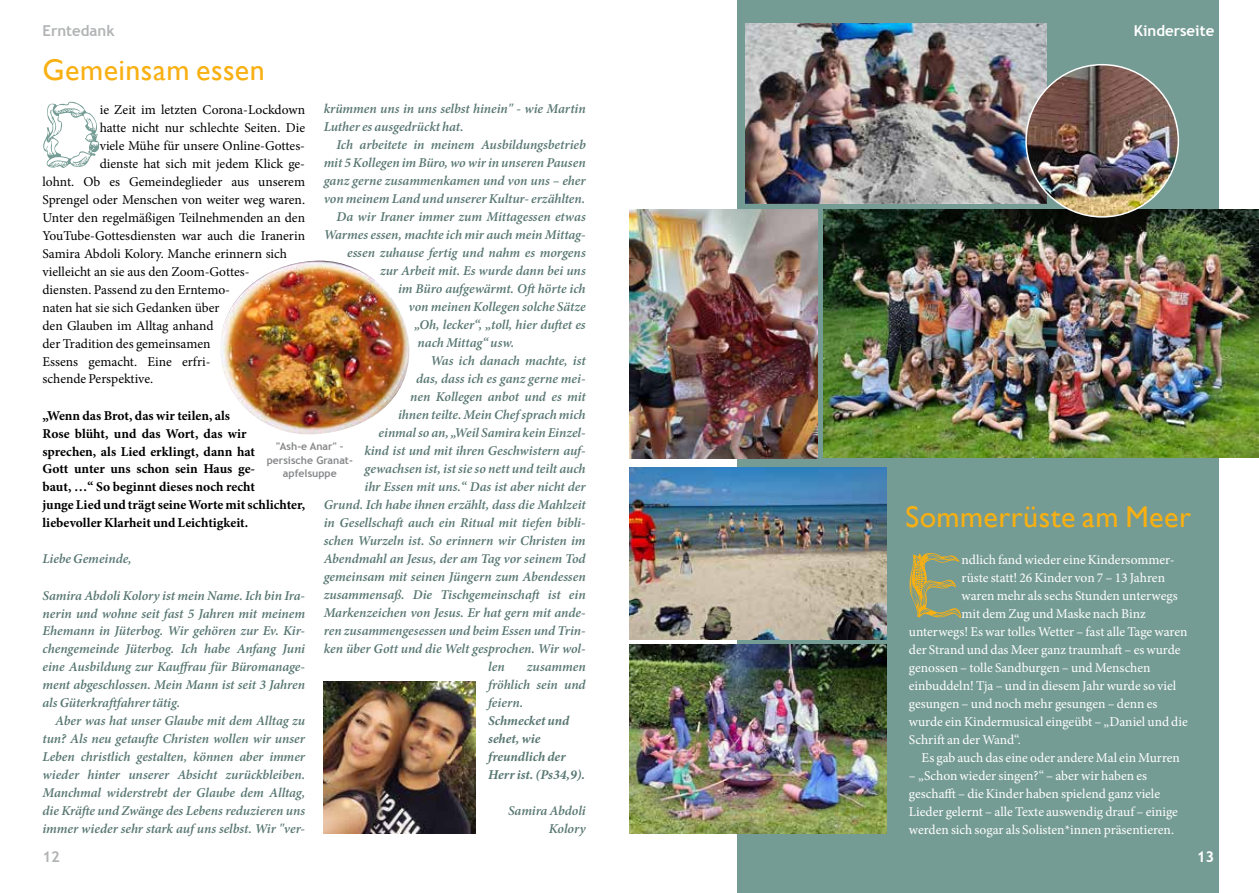
<style>
.page{position:relative;width:1259px;height:893px;background:#fff}
.page>*{position:absolute;margin:0;border:0;box-sizing:border-box;transform-origin:0 0}
.t1{font:73.35px "Autumn Gifts";color:#759c94}
.t2{font:73.35px "Autumn Gifts";color:#f8b012}
.t3{font:30px "Gill Sans";letter-spacing:.015em;color:#f8b012}
.t4{font:700 15px "Trebuchet MS";color:#fff}
.t5{font:700 15px "Trebuchet MS";color:#b1b3b4}
.t6{font:italic 600 13.5px/18px "Minion Pro";letter-spacing:-.005em;color:#587772;text-align:justify}
.t7{font:13.5px/18px "Minion Pro";color:#fff}
.t8{font:13.5px "Minion Pro";color:#000}
.t9{font:700 13.5px/18px "Minion Pro";color:#000}
.t10{font:italic 700 13.5px/18px "Minion Pro";color:#587772}
.t11{font:700 10.5px/13.5px "Trebuchet MS";color:#87888a;text-align:center}
</style>
<div class="page">
<div style="left:736px;top:0;width:482px;height:893px;background:#759c94"></div>
<img style="left:324px;top:682px;width:151px;height:152px">
<img style="left:629px;top:467px;width:257px;height:172px">
<img style="left:629px;top:209px;width:188px;height:249px">
<img style="left:745px;top:24px;width:301px;height:179px">
<img style="left:823px;top:209px;width:436px;height:249px">
<img style="left:630px;top:645px;width:256px;height:189px">
<img style="left:221px;top:261px;width:188px;height:174px">
<img style="left:1026px;top:65px;width:152px;height:152px;border-radius:76px">
<p class="t5" style="left:43px;top:21px;width:74px">Erntedank</p>
<p class="t4" style="left:1133px;top:21px;width:82px">Kinderseite</p>
<h2 class="t3" style="left:43px;top:52px;width:224px">Gemeinsam essen</h2>
<h1 class="t1" style="left:43px;top:97px;width:59px">D</h1>
<p class="t8" style="left:100px;top:100px;width:207px">ie Zeit im letzten Corona-Lockdown</p>
<p class="t6" style="left:324px;top:100px;width:263px">krümmen uns in uns selbst hinein" - wie Martin<br>Luther es ausgedrückt hat.</p>
<p class="t6" style="left:336px;top:136px;width:251px">Ich arbeitete in meinem Ausbildungsbetrieb</p>
<p class="t6" style="left:324px;top:154px;width:263px">mit 5 Kollegen im Büro, wo wir in unseren Pausen</p>
<p class="t6" style="left:324px;top:172px;width:263px">ganz gerne zusammenkamen und von uns – eher</p>
<p class="t6" style="left:324px;top:190px;width:263px">von meinem Land und unserer Kultur- erzählten.</p>
<p class="t6" style="left:336px;top:208px;width:251px">Da wir Iraner immer zum Mittagessen etwas</p>
<p class="t6" style="left:324px;top:226px;width:263px">Warmes essen, machte ich mir auch mein Mittag-</p>
<p class="t6" style="left:347px;top:244px;width:240px">essen zuhause fertig und nahm es morgens</p>
<p class="t6" style="left:380px;top:262px;width:207px">zur Arbeit mit. Es wurde dann bei uns</p>
<p class="t6" style="left:398px;top:280px;width:189px">im Büro aufgewärmt. Oft hörte ich</p>
<p class="t6" style="left:409px;top:298px;width:179px">von meinen Kollegen solche Sätze</p>
<p class="t6" style="left:414px;top:316px;width:173px">„Oh, lecker“, „toll, hier duftet es</p>
<p class="t6" style="left:417px;top:334px;width:98px">nach Mittag“ usw.</p>
<p class="t6" style="left:430px;top:352px;width:157px">Was ich danach machte, ist</p>
<p class="t6" style="left:416px;top:370px;width:171px">das, dass ich es ganz gerne mei-</p>
<p class="t6" style="left:410px;top:388px;width:177px">nen Kollegen anbot und es mit</p>
<p class="t6" style="left:398px;top:406px;width:189px">ihnen teilte. Mein Chef sprach mich</p>
<p class="t6" style="left:379px;top:424px;width:208px">einmal so an, „Weil Samira kein Einzel-</p>
<p class="t6" style="left:364px;top:442px;width:223px">kind ist und mit ihren Geschwistern auf-</p>
<p class="t6" style="left:364px;top:460px;width:223px">gewachsen ist, ist sie so nett und teilt auch</p>
<p class="t6" style="left:364px;top:478px;width:223px">ihr Essen mit uns.“ Das ist aber nicht der</p>
<p class="t6" style="left:324px;top:496px;width:263px">Grund. Ich habe ihnen erzählt, dass die Mahlzeit</p>
<p class="t6" style="left:324px;top:514px;width:263px">in Gesellschaft auch ein Ritual mit tiefen bibli-</p>
<p class="t6" style="left:324px;top:532px;width:263px">schen Wurzeln ist. So erinnern wir Christen im</p>
<p class="t6" style="left:324px;top:550px;width:263px">Abendmahl an Jesus, der am Tag vor seinem Tod</p>
<p class="t6" style="left:324px;top:568px;width:263px">gemeinsam mit seinen Jüngern zum Abendessen</p>
<p class="t6" style="left:324px;top:586px;width:263px">zusammensaß. Die Tischgemeinschaft ist ein</p>
<p class="t6" style="left:324px;top:604px;width:263px">Markenzeichen von Jesus. Er hat gern mit ande-</p>
<p class="t6" style="left:324px;top:622px;width:263px">ren zusammengesessen und beim Essen und Trin-</p>
<p class="t6" style="left:324px;top:640px;width:263px">ken über Gott und die Welt gesprochen. Wir wol-</p>
<p class="t6" style="left:488px;top:658px;width:18px">len</p>
<p class="t8" style="left:100px;top:118px;width:207px">hatte nicht nur schlechte Seiten. Die</p>
<p class="t8" style="left:100px;top:136px;width:207px">viele Mühe für unsere Online-Gottes-</p>
<p class="t8" style="left:100px;top:154px;width:207px">dienste hat sich mit jedem Klick ge-</p>
<p class="t8" style="left:43px;top:172px;width:264px">lohnt. Ob es Gemeindeglieder aus unserem</p>
<p class="t8" style="left:43px;top:190px;width:264px">Sprengel oder Menschen von weiter weg waren.</p>
<p class="t8" style="left:43px;top:208px;width:264px">Unter den regelmäßigen Teilnehmenden an den</p>
<p class="t8" style="left:43px;top:226px;width:264px">YouTube-Gottesdiensten war auch die Iranerin</p>
<p class="t8" style="left:43px;top:244px;width:246px">Samira Abdoli Kolory. Manche erinnern sich</p>
<p class="t8" style="left:43px;top:262px;width:208px">vielleicht an sie aus den Zoom-Gottes-</p>
<p class="t8" style="left:43px;top:280px;width:189px">diensten. Passend zu den Erntemo-</p>
<p class="t8" style="left:43px;top:298px;width:179px">naten hat sie sich Gedanken über</p>
<p class="t8" style="left:43px;top:316px;width:173px">den Glauben im Alltag anhand</p>
<p class="t8" style="left:43px;top:334px;width:170px">der Tradition des gemeinsamen</p>
<p class="t8" style="left:43px;top:352px;width:169px">Essens gemacht. Eine erfri-</p>
<p class="t8" style="left:43px;top:370px;width:112px">schende Perspektive.</p>
<p class="t9" style="left:43px;top:406px;width:264px">„Wenn das Brot, das wir teilen, als<br>Rose blüht, und das Wort, das wir<br>sprechen, als Lied erklingt, dann hat<br>Gott unter uns schon sein Haus ge-<br>baut, …“ So beginnt dieses noch recht<br>junge Lied und trägt seine Worte mit schlichter, liebevoller Klarheit und Leichtigkeit.</p>
<p class="t6" style="left:43px;top:550px;width:91px">Liebe Gemeinde,</p>
<p class="t6" style="left:43px;top:586px;width:264px">Samira Abdoli Kolory ist mein Name. Ich bin Ira&shy;nerin und wohne seit fast 5 Jahren mit meinem Ehemann in Jüterbog. Wir gehören zur Ev. Kir&shy;chengemeinde Jüterbog. Ich habe Anfang Juni eine Ausbildung zur Kauffrau für Büromanage&shy;ment abgeschlossen. Mein Mann ist seit 3 Jahren als Güterkraftfahrer tätig.</p>
<p class="t6" style="left:43px;top:712px;width:264px;text-indent:13px">Aber was hat unser Glaube mit dem Alltag zu tun? Als neu getaufte Christen wollen wir unser Leben christlich gestalten, können aber immer wieder hinter unserer Absicht zurückbleiben.<br>Manchmal widerstrebt der Glaube dem Alltag, die Kräfte und Zwänge des Lebens reduzieren uns immer wieder sehr stark auf uns selbst. Wir "ver-</p>
<p class="t11" style="left:267px;top:440px;width:88px">"Ash-e Anar" – persische Granat&shy;apfelsuppe</p>
<p class="t6" style="left:488px;top:658px;width:99px;text-indent:39px">zusammen fröhlich sein und feiern.</p>
<p class="t10" style="left:488px;top:712px;width:98px">Schmecket und sehet, wie freundlich der<br>Herr ist. (Ps34,9).</p>
<p class="t6" style="left:508px;top:802px;width:79px;text-align:right">Samira Abdoli<br>Kolory</p>
<p class="t5" style="left:43px;top:847px;width:19px">12</p>
<h2 class="t3" style="left:905px;top:499px;width:287px">Sommerrüste am Meer</h2>
<h1 class="t2" style="left:909px;top:547px;width:54px">E</h1>
<p class="t7" style="left:961px;top:550px;width:215px">ndlich fand wieder eine Kindersommer-</p>
<p class="t7" style="left:961px;top:568px;width:205px">rüste statt! 26 Kinder von 7 – 13 Jahren</p>
<p class="t7" style="left:961px;top:586px;width:218px">waren mehr als sechs Stunden unterwegs</p>
<p class="t7" style="left:961px;top:604px;width:186px">mit dem Zug und Maske nach Binz</p>
<p class="t7" style="left:909px;top:622px;width:280px">unterwegs! Es war tolles Wetter – fast alle Tage waren</p>
<p class="t7" style="left:909px;top:640px;width:273px">der Strand und das Meer ganz traumhaft – es wurde</p>
<p class="t7" style="left:909px;top:658px;width:243px">genossen – tolle Sandburgen – und Menschen</p>
<p class="t7" style="left:909px;top:676px;width:269px">einbuddeln! Tja – und in diesem Jahr wurde so viel</p>
<p class="t7" style="left:909px;top:694px;width:250px">gesungen – und noch mehr gesungen – denn es</p>
<p class="t7" style="left:909px;top:712px;width:280px">wurde ein Kindermusical eingeübt – „Daniel und die</p>
<p class="t7" style="left:909px;top:730px;width:114px">Schrift an der Wand“.</p>
<p class="t7" style="left:921px;top:748px;width:260px">Es gab auch das eine oder andere Mal ein Murren</p>
<p class="t7" style="left:909px;top:766px;width:271px">– „Schon wieder singen?“ – aber wir haben es geschafft – die Kinder haben spielend ganz viele Lieder gelernt – alle Texte auswendig drauf – einige werden sich sogar als Solisten*innen präsentieren.</p>
<p class="t4" style="left:1196px;top:847px;width:19px">13</p>
</div>
